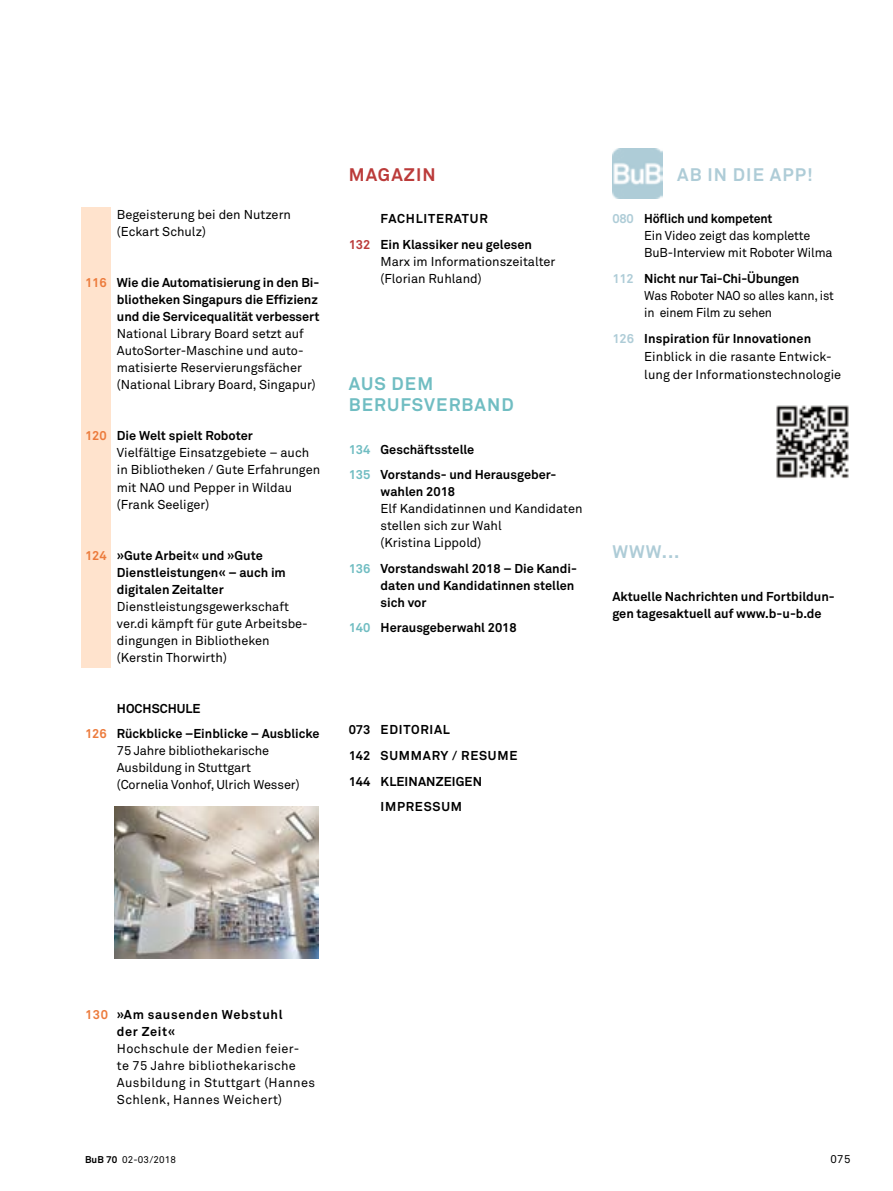
<style>
.page{position:relative;width:893px;height:1191px;background:#fff}
.page>*{position:absolute;margin:0;border:0;box-sizing:border-box;transform-origin:0 0}
.t1{font:700 18px/21.6px "Akkurat Pro";letter-spacing:.06em;color:#70bdc2}
.t2{font:700 18px "Akkurat Pro";letter-spacing:.06em;color:#aeccd7}
.t3{font:700 18px "Akkurat Pro";letter-spacing:.06em;color:#bb3b3a}
.t4{font:12.75px/17px "Akkurat Pro";color:#000}
.t5{font:700 12.75px/17px "Akkurat Pro";color:#000}
.t6{font:12.75px/17px "Akkurat Pro";letter-spacing:.025em;color:#000}
.t7{font:12.75px/17px "Akkurat Pro";color:#000;scale:.96 1}
.t8{font:700 12.75px/17px "Akkurat Pro";letter-spacing:.05em;color:#000}
.t9{font:700 12.75px "Akkurat Pro";letter-spacing:.06em;color:#000}
.t10{font:700 12.75px "Akkurat Pro";letter-spacing:.055em;color:#000}
.t11{font:11.25px "Akkurat Pro";color:#000}
.t12{font:9.75px "Akkurat Pro";letter-spacing:.01em;color:#000}
.s1{color:#ec7b3c}
.s2{font-weight:700;color:#ec7b3c}
.s3{font-weight:700}
.s4{color:#bb3b3a}
.s5{color:#70bdc2}
.s6{font-weight:700;color:#aeccd7}
</style>
<div class="page">
<div style="left:81px;top:207px;width:30px;height:461px;background:#ffe3cd"></div>
<img style="left:114px;top:807px;width:204px;height:151px">
<img style="left:613px;top:148px;width:50px;height:50px">
<img style="left:776px;top:405px;width:73px;height:73px">
<p class="t4" style="left:117px;top:206px;width:176px">Begeisterung bei den Nutzern (Eckart Schulz)</p>
<p class="t5" style="left:117px;top:274px;width:204px;text-align:justify;text-indent:-32px"><span class="s1">116</span> Wie die Automatisierung in den Bi&shy;bliotheken Singapurs die Effizienz und die Servicequalität verbessert</p>
<p class="t4" style="left:117px;top:325px;width:200px">National Library Board setzt auf AutoSorter-Maschine und auto&shy;matisierte Reservierungsfächer (National Library Board, Singapur)</p>
<p class="t4" style="left:117px;top:427px;width:205px;text-indent:-32px"><span class="s2">120</span> <span class="s3">Die Welt spielt Roboter<br></span>Vielfältige Einsatzgebiete – auch in Bibliotheken / Gute Erfahrungen mit NAO und Pepper in Wildau (Frank Seeliger)</p>
<p class="t5" style="left:117px;top:546px;width:170px;text-indent:-32px"><span class="s1">124</span> »Gute Arbeit« und »Gute<br>Dienstleistungen« – auch im digitalen Zeitalter</p>
<p class="t4" style="left:117px;top:598px;width:192px">Dienstleistungsgewerkschaft ver.di kämpft für gute Arbeitsbe&shy;dingungen in Bibliotheken (Kerstin Thorwirth)</p>
<p class="t5" style="left:85px;top:695px;width:236px;line-height:25.5px">HOCHSCHULE<br><span class="s1">126</span> Rückblicke –Einblicke – Ausblicke</p>
<p class="t4" style="left:117px;top:742px;width:184px">75 Jahre bibliothekarische<br>Ausbildung in Stuttgart (Cornelia Vonhof, Ulrich Wesser)</p>
<h1 class="t3" style="left:349px;top:163px;width:88px">Magazin</h1>
<p class="t8" style="left:349px;top:206px;width:185px;line-height:25.5px;text-indent:32px">Fachliteratur<br><span class="s4">132</span> Ein Klassiker neu gelesen</p>
<p class="t4" style="left:381px;top:253px;width:176px">Marx im Informationszeitalter (Florian Ruhland)</p>
<h1 class="t1" style="left:349px;top:372px;width:166px">Aus dem<br>Berufsverband</h1>
<p class="t5" style="left:349px;top:436px;width:208px;line-height:25.5px"><span class="s5">134</span> Geschäftsstelle<br><span class="s5">135</span> Vorstands- und Herausgeber-</p>
<p class="t5" style="left:381px;top:483px;width:76px">wahlen 2018</p>
<p class="t4" style="left:381px;top:500px;width:203px">Elf Kandidatinnen und Kandidaten stellen sich zur Wahl<br>(Kristina Lippold)</p>
<p class="t5" style="left:381px;top:560px;width:198px;text-indent:-32px"><span class="s5">136</span> Vorstandswahl 2018 – Die Kandi&shy;daten und Kandidatinnen stellen sich vor</p>
<p class="t5" style="left:349px;top:619px;width:170px"><span class="s5">140</span> Herausgeberwahl 2018</p>
<p class="t9" style="left:349px;top:722px;width:103px">073 Editorial</p>
<p class="t10" style="left:349px;top:747px;width:170px">142 Summary / Resum e</p>
<p class="t5" style="left:349px;top:772px;width:135px">144 Kleinanzeigen</p>
<p class="t9" style="left:381px;top:798px;width:81px">Im pressum</p>
<h1 class="t2" style="left:677px;top:163px;width:137px">Ab in die app!</h1>
<p class="t4" style="left:644px;top:210px;width:190px;text-indent:-32px"><span class="s6">080</span> <span class="s3">Höflich und kompetent<br></span>Ein Video zeigt das komplette<br>BuB-Interview mit Roboter Wilma</p>
<p class="t7" style="left:644px;top:270px;width:199px;text-indent:-32px"><span class="s6">112</span> <span class="s3">N icht nur Tai-Chi-Übungen<br></span>Was Roboter NAO so alles kann, ist in einem Film zu sehen</p>
<p class="t4" style="left:644px;top:330px;width:199px;line-height:18px;text-indent:-32px"><span class="s6">126</span> <span class="s3">I nspiration für I nnovationen<br></span>Einblick in die rasante Entwick&shy;lung der Informationstechnologie</p>
<h1 class="t2" style="left:612px;top:540px;width:18px">www</h1>
<h1 class="t2" style="left:662px;top:540px;width:19px">...</h1>
<p class="t5" style="left:612px;top:587px;width:224px">Aktuelle Nachrichten und Fortbildun&shy;gen tagesaktuell auf www.b-u-b.de</p>
<p class="t8" style="left:117px;top:1005px;width:167px;text-indent:-32px"><span class="s1">130</span> »Am sausenden Webstuhl der Zeit«</p>
<p class="t6" style="left:117px;top:1040px;width:200px">Hochschule der Medien feier-<br>te 75 Jahre bibliothekarische<br>Ausbildung in Stuttgart (Hannes<br>Schlenk, Hannes Weichert)</p>
<p class="t12" style="left:85px;top:1154px;width:92px"><span class="s3">BuB 70</span> 02-03/2018</p>
<p class="t11" style="left:830px;top:1152px;width:21px">075</p>
</div>
